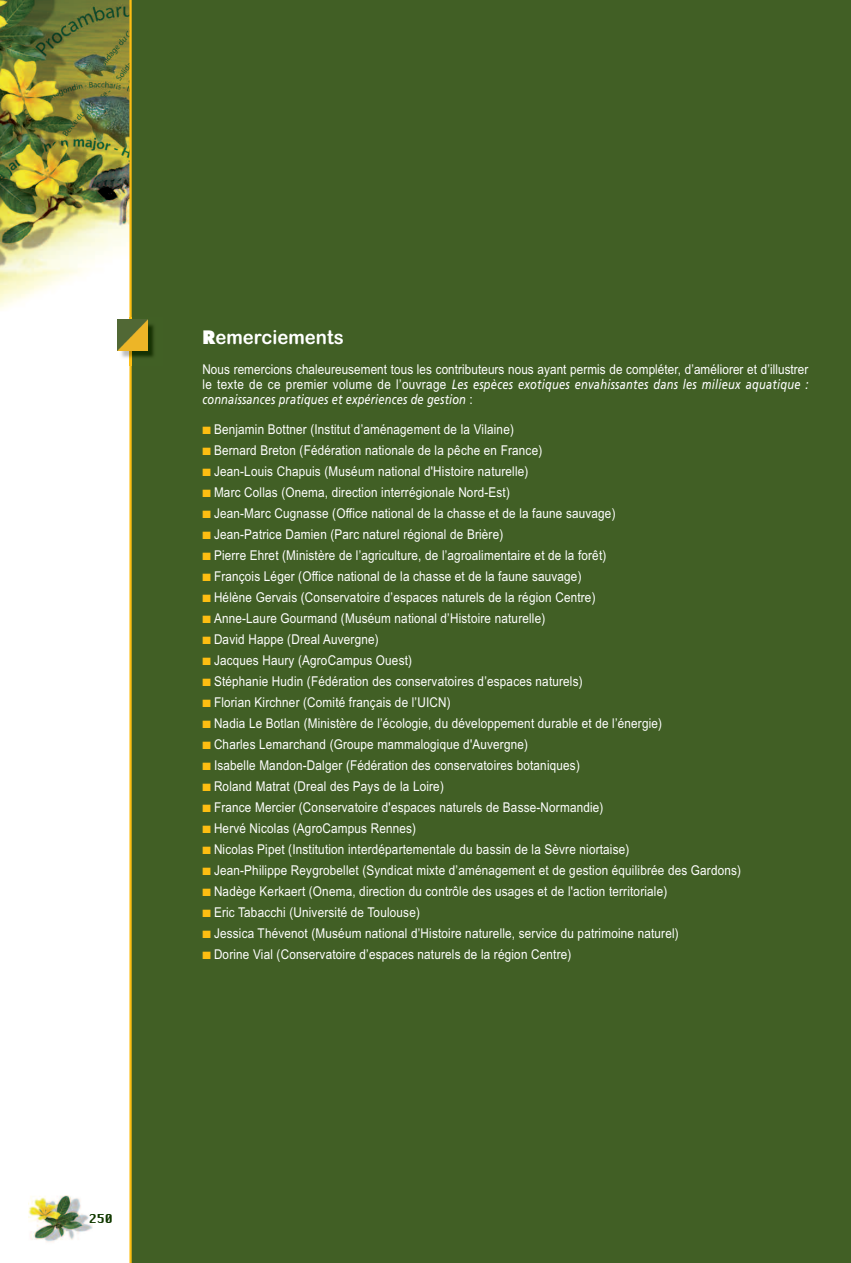
<style>
.page{position:relative;width:851px;height:1263px;background:#fff}
.page>*{position:absolute;margin:0;border:0;box-sizing:border-box;transform-origin:0 0}
.t1{font:19.5px "Arial Rounded MT Bold";color:#fff;scale:.95 1}
.t2{font:13.5px "Arial Narrow";letter-spacing:.015em;color:#fff;scale:1.06 1}
.t3{font:italic 13.5px/15px "Frutiger";letter-spacing:.02em;color:#fff;scale:.82 1}
.s1{font-family:"Futura";font-weight:800;font-size:18px}
.s2{font-family:"Arial Narrow";font-style:normal}
.s3{color:#fdbe12}
</style>
<div class="page">
<img style="left:0;top:0;width:129px;height:310px">
<div style="left:130px;top:0;width:720px;height:1263px;background:#415f25"></div>
<img style="left:29px;top:1195px;width:63px;height:47px">
<hr style="left:129px;top:0;width:3px;height:1263px;background:#fdbe12">
<img style="left:117px;top:319px;width:37px;height:39px">
<img style="left:117px;top:320px;width:31px;height:30px">
<svg style="left:90px;top:1214px;width:2px;height:9px"></svg>
<h1 class="t1" style="left:202px;top:326px;width:150px"><span class="s1">R</span>emerciements</h1>
<p class="t2" style="left:202px;top:362px;width:573px">Nous remercions chaleureusement tous les contributeurs nous ayant permis de compléter, d’améliorer et d’illustrer</p>
<p class="t3" style="left:202px;top:378px;width:740px"><span class="s2">le texte de ce premier volume de l’ouvrage</span> Les espèces exotiques envahissantes dans les milieux aquatique : connaissances pratiques et expériences de gestion <span class="s2">:</span></p>
<p class="t2" style="left:202px;top:421px;width:295px"><span class="s3">■</span> Benjamin Bottner (Institut d’aménagement de la Vilaine)</p>
<p class="t2" style="left:202px;top:442px;width:322px"><span class="s3">■</span> Bernard Breton (Fédération nationale de la pêche en France)</p>
<p class="t2" style="left:202px;top:463px;width:309px"><span class="s3">■</span> Jean-Louis Chapuis (Muséum national d'Histoire naturelle)</p>
<p class="t2" style="left:202px;top:484px;width:291px"><span class="s3">■</span> Marc Collas (Onema, direction interrégionale Nord-Est)</p>
<p class="t2" style="left:202px;top:505px;width:391px"><span class="s3">■</span> Jean-Marc Cugnasse (Office national de la chasse et de la faune sauvage)</p>
<p class="t2" style="left:202px;top:526px;width:285px"><span class="s3">■</span> Jean-Patrice Damien (Parc naturel régional de Brière)</p>
<p class="t2" style="left:202px;top:547px;width:382px"><span class="s3">■</span> Pierre Ehret (Ministère de l’agriculture, de l’agroalimentaire et de la forêt)</p>
<p class="t2" style="left:202px;top:568px;width:359px"><span class="s3">■</span> François Léger (Office national de la chasse et de la faune sauvage)</p>
<p class="t2" style="left:202px;top:589px;width:372px"><span class="s3">■</span> Hélène Gervais (Conservatoire d’espaces naturels de la région Centre)</p>
<p class="t2" style="left:202px;top:610px;width:325px"><span class="s3">■</span> Anne-Laure Gourmand (Muséum national d’Histoire naturelle)</p>
<p class="t2" style="left:202px;top:631px;width:168px"><span class="s3">■</span> David Happe (Dreal Auvergne)</p>
<p class="t2" style="left:202px;top:652px;width:199px"><span class="s3">■</span> Jacques Haury (AgroCampus Ouest)</p>
<p class="t2" style="left:202px;top:673px;width:360px"><span class="s3">■</span> Stéphanie Hudin (Fédération des conservatoires d’espaces naturels)</p>
<p class="t2" style="left:202px;top:694px;width:236px"><span class="s3">■</span> Florian Kirchner (Comité français de l’UICN)</p>
<p class="t2" style="left:202px;top:715px;width:435px"><span class="s3">■</span> Nadia Le Botlan (Ministère de l’écologie, du développement durable et de l’énergie)</p>
<p class="t2" style="left:202px;top:736px;width:308px"><span class="s3">■</span> Charles Lemarchand (Groupe mammalogique d'Auvergne)</p>
<p class="t2" style="left:202px;top:757px;width:357px"><span class="s3">■</span> Isabelle Mandon-Dalger (Fédération des conservatoires botaniques)</p>
<p class="t2" style="left:202px;top:778px;width:229px"><span class="s3">■</span> Roland Matrat (Dreal des Pays de la Loire)</p>
<p class="t2" style="left:202px;top:799px;width:380px"><span class="s3">■</span> France Mercier (Conservatoire d'espaces naturels de Basse-Normandie)</p>
<p class="t2" style="left:202px;top:820px;width:203px"><span class="s3">■</span> Hervé Nicolas (AgroCampus Rennes)</p>
<p class="t2" style="left:202px;top:841px;width:404px"><span class="s3">■</span> Nicolas Pipet (Institution interdépartementale du bassin de la Sèvre niortaise)</p>
<p class="t2" style="left:202px;top:862px;width:509px"><span class="s3">■</span> Jean-Philippe Reygrobellet (Syndicat mixte d’aménagement et de gestion équilibrée des Gardons)</p>
<p class="t2" style="left:202px;top:883px;width:440px"><span class="s3">■</span> Nadège Kerkaert (Onema, direction du contrôle des usages et de l'action territoriale)</p>
<p class="t2" style="left:202px;top:904px;width:207px"><span class="s3">■</span> Eric Tabacchi (Université de Toulouse)</p>
<p class="t2" style="left:202px;top:925px;width:451px"><span class="s3">■</span> Jessica Thévenot (Muséum national d’Histoire naturelle, service du patrimoine naturel)</p>
<p class="t2" style="left:202px;top:946px;width:349px"><span class="s3">■</span> Dorine Vial (Conservatoire d’espaces naturels de la région Centre)</p>
</div>
